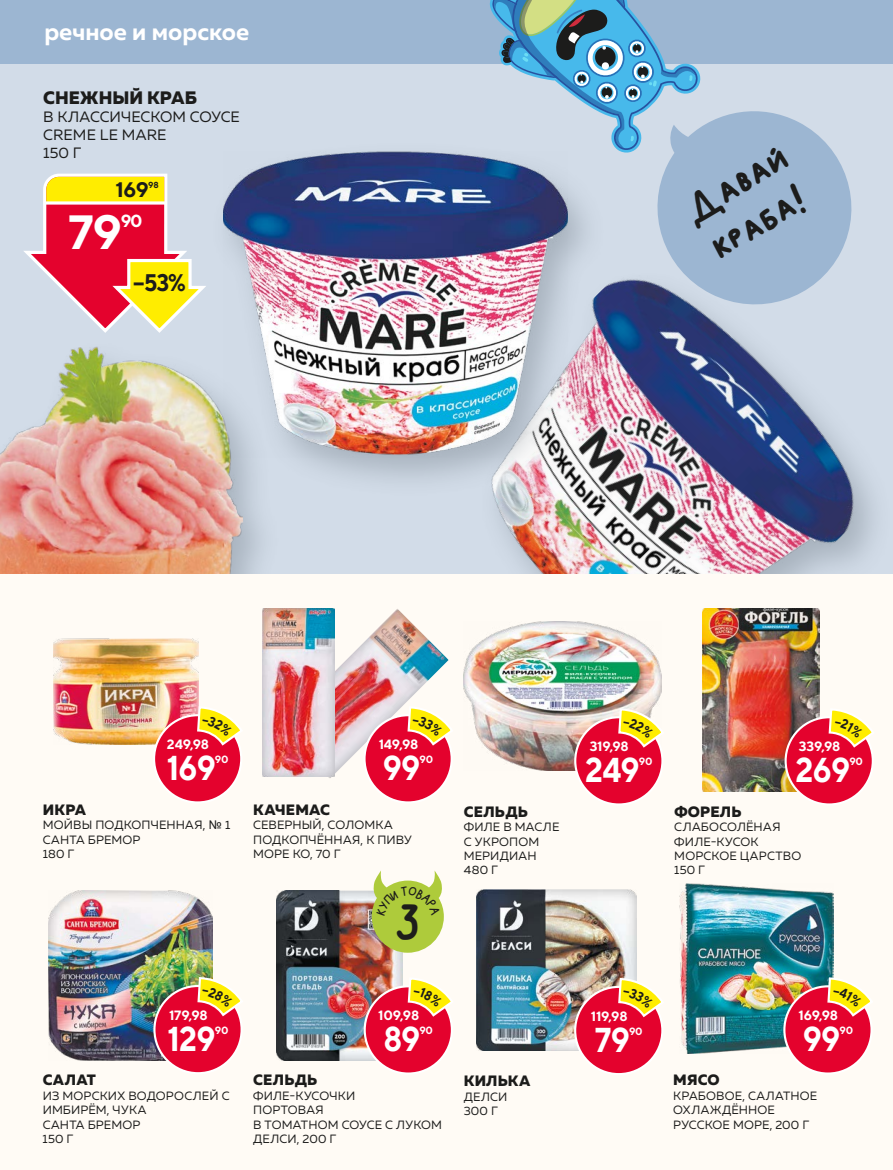
<style>
.page{position:relative;width:893px;height:1170px;background:#fff}
.page>*{position:absolute;margin:0;border:0;box-sizing:border-box;transform-origin:0 0}
.t1{font:700 48px "TT Norms";color:#fff}
.t2{font:700 37.95px "Kosko";color:#1d1d1b}
.t3{font:700 36px/45px "Kosko";color:#1c1c1b}
.t4{font:700 34.5px "TT Norms";letter-spacing:-.025em;color:#fff;scale:.9 1}
.t5{font:700 24px "Muller";color:#fff}
.t6{font:700 24px "TT Norms";color:#1c1c1b;scale:.9 1}
.t7{font:700 21px "TT Norms";color:#1c1c1b}
.t8{font:800 18px "Muller";letter-spacing:.005em;color:#1c1c1b}
.t9{font:700 17.55px "TT Norms";color:#fff}
.t10{font:800 15px "Muller";letter-spacing:.01em;color:#1c1c1b}
.t11{font:15px/18px "Muller";color:#1c1c1b}
.t12{font:700 13.5px "TT Norms";letter-spacing:-.015em;color:#fff}
.t13{font:12px/14.4px "Muller";letter-spacing:.01em;color:#1c1c1b}
.t14{font:700 10.5px "TT Norms";letter-spacing:-.025em;color:#fff}
.t15{font:700 8.7px "TT Norms";color:#1c1c1b}
.s1{font-family:"Arial"}
</style>
<div class="page">
<div style="left:0;top:64px;width:893px;height:1105px;background:#d2dce8"></div>
<div style="left:0;top:339px;width:282px;height:345px;background:#46525c;opacity:.3"></div>
<img style="left:0;top:339px;width:250px;height:235px">
<img style="left:494px;top:279px;width:380px;height:295px">
<div style="left:0;top:574px;width:893px;height:595px;background:#fffbf5"></div>
<div style="left:0;top:0;width:893px;height:64px;background:#9cb6d2"></div>
<svg style="left:24px;top:173px;width:182px;height:160px"></svg>
<hr style="left:45px;top:201px;width:120px;height:3px;background:#fff">
<div style="left:209px;top:140px;width:398px;height:358px;background:#46525c;opacity:.3"></div>
<img style="left:224px;top:151px;width:343px;height:306px">
<img style="left:54px;top:638px;width:144px;height:107px">
<div style="left:154px;top:715px;width:87px;height:87px;background:#e4022d;border-radius:50%"></div>
<img style="left:279px;top:609px;width:170px;height:169px">
<div style="left:364px;top:715px;width:88px;height:87px;background:#e4022d;border-radius:50%"></div>
<div style="left:363px;top:714px;width:90px;height:89px;border:2px solid #fff;border-radius:50%"></div>
<img style="left:262px;top:608px;width:73px;height:168px">
<img style="left:476px;top:889px;width:160px;height:161px">
<div style="left:575px;top:986px;width:87px;height:87px;background:#e4022d;border-radius:50%"></div>
<div style="left:574px;top:985px;width:89px;height:90px;border:2px solid #fff;border-radius:50%"></div>
<img style="left:679px;top:883px;width:154px;height:170px">
<div style="left:784px;top:986px;width:87px;height:87px;background:#e4022d;border-radius:50%"></div>
<div style="left:783px;top:985px;width:90px;height:89px;border:2px solid #fff;border-radius:50%"></div>
<img style="left:49px;top:890px;width:164px;height:170px">
<div style="left:154px;top:985px;width:88px;height:88px;background:#e4022d;border-radius:50%"></div>
<div style="left:153px;top:984px;width:90px;height:90px;border:2px solid #fff;border-radius:50%"></div>
<img style="left:276px;top:890px;width:126px;height:170px">
<div style="left:365px;top:986px;width:87px;height:87px;background:#e4022d;border-radius:50%"></div>
<img style="left:464px;top:622px;width:197px;height:148px">
<div style="left:575px;top:717px;width:87px;height:87px;background:#e4022d;border-radius:50%"></div>
<img style="left:702px;top:609px;width:118px;height:182px">
<svg style="left:490px;top:0;width:211px;height:153px"></svg>
<svg style="left:644px;top:103px;width:221px;height:215px;fill:#9cb6d2"></svg>
<div style="left:786px;top:717px;width:87px;height:87px;background:#e4022d;border-radius:50%"></div>
<svg style="left:196px;top:705px;width:45px;height:93px"></svg>
<svg style="left:406px;top:705px;width:47px;height:93px"></svg>
<svg style="left:617px;top:976px;width:46px;height:94px"></svg>
<svg style="left:826px;top:976px;width:47px;height:93px"></svg>
<svg style="left:196px;top:975px;width:47px;height:94px"></svg>
<svg style="left:407px;top:979px;width:45px;height:90px"></svg>
<svg style="left:617px;top:707px;width:45px;height:93px"></svg>
<svg style="left:827px;top:710px;width:46px;height:90px"></svg>
<svg style="left:372px;top:870px;width:72px;height:82px"></svg>
<h3 class="t5" style="left:44px;top:17px;width:207px">речное и морское</h3>
<h3 class="t8" style="left:43px;top:87px;width:155px">СНЕЖНЫЙ КРАБ</h3>
<p class="t11" style="left:43px;top:108px;width:198px">В КЛАССИЧЕСКОМ СОУСЕ<br>CREME LE MARE<br>150 Г</p>
<h3 class="t7" style="left:116px;top:177px;width:35px">169</h3>
<p class="t15" style="left:148px;top:179px;width:12px">98</p>
<h1 class="t1" style="left:68px;top:201px;width:56px">79</h1>
<h3 class="t9" style="left:121px;top:209px;width:23px">90</h3>
<h3 class="t6" style="left:133px;top:268px;width:60px">−53%</h3>
<h3 class="t3" style="left:676px;top:194px;width:116px;rotate:-30deg">Давай краба!</h3>
<p class="t12" style="left:167px;top:736px;width:44px">249,98</p>
<p class="t12" style="left:379px;top:736px;width:41px">149,98</p>
<p class="t12" style="left:590px;top:738px;width:41px">319,98</p>
<p class="t12" style="left:799px;top:738px;width:43px">339,98</p>
<h3 class="t4" style="left:167px;top:746px;width:56px">169</h3>
<p class="t14" style="left:215px;top:753px;width:15px">90</p>
<h3 class="t4" style="left:383px;top:746px;width:43px">99</h3>
<p class="t14" style="left:420px;top:753px;width:15px">90</p>
<h3 class="t4" style="left:585px;top:748px;width:62px">249</h3>
<p class="t14" style="left:639px;top:755px;width:15px">90</p>
<h3 class="t4" style="left:795px;top:748px;width:62px">269</h3>
<p class="t14" style="left:849px;top:755px;width:15px">90</p>
<p class="t10" style="left:43px;top:800px;width:45px">ИКРА</p>
<p class="t13" style="left:43px;top:817px;width:189px">МОЙВЫ ПОДКОПЧЕННАЯ, <span class="s1">№</span> 1<br>САНТА БРЕМОР<br>180 Г</p>
<p class="t10" style="left:253px;top:800px;width:78px">КАЧЕМАС</p>
<p class="t13" style="left:253px;top:817px;width:160px">СЕВЕРНЫЙ, СОЛОМКА<br>ПОДКОПЧЁННАЯ, К ПИВУ<br>МОРЕ КО, 70 Г</p>
<p class="t10" style="left:464px;top:802px;width:66px">СЕЛЬДЬ</p>
<p class="t13" style="left:464px;top:819px;width:97px">ФИЛЕ В МАСЛЕ<br>С УКРОПОМ<br>МЕРИДИАН<br>480 Г</p>
<p class="t10" style="left:674px;top:802px;width:69px">ФОРЕЛЬ</p>
<p class="t13" style="left:674px;top:819px;width:129px">СЛАБОСОЛЁНАЯ<br>ФИЛЕ-КУСОК<br>МОРСКОЕ ЦАРСТВО<br>150 Г</p>
<h2 class="t2" style="left:395px;top:898px;width:26px">3</h2>
<p class="t12" style="left:169px;top:1006px;width:40px">179,98</p>
<p class="t12" style="left:378px;top:1007px;width:43px">109,98</p>
<p class="t12" style="left:591px;top:1007px;width:38px">119,98</p>
<p class="t12" style="left:799px;top:1007px;width:41px">169,98</p>
<h3 class="t4" style="left:168px;top:1016px;width:55px">129</h3>
<p class="t14" style="left:215px;top:1023px;width:15px">90</p>
<h3 class="t4" style="left:384px;top:1017px;width:42px">89</h3>
<p class="t14" style="left:419px;top:1024px;width:15px">90</p>
<h3 class="t4" style="left:595px;top:1017px;width:40px">79</h3>
<p class="t14" style="left:629px;top:1024px;width:15px">90</p>
<h3 class="t4" style="left:803px;top:1017px;width:43px">99</h3>
<p class="t14" style="left:839px;top:1024px;width:15px">90</p>
<p class="t10" style="left:43px;top:1070px;width:55px">САЛАТ</p>
<p class="t13" style="left:43px;top:1088px;width:188px">ИЗ МОРСКИХ ВОДОРОСЛЕЙ С<br>ИМБИРЁМ, ЧУКА<br>САНТА БРЕМОР<br>150 Г</p>
<p class="t10" style="left:253px;top:1070px;width:66px">СЕЛЬДЬ</p>
<p class="t13" style="left:253px;top:1088px;width:190px">ФИЛЕ-КУСОЧКИ<br>ПОРТОВАЯ<br>В ТОМАТНОМ СОУСЕ С ЛУКОМ<br>ДЕЛСИ, 200 Г</p>
<p class="t10" style="left:464px;top:1071px;width:68px">КИЛЬКА</p>
<p class="t13" style="left:464px;top:1089px;width:45px">ДЕЛСИ<br>300 Г</p>
<p class="t10" style="left:673px;top:1070px;width:48px">МЯСО</p>
<p class="t13" style="left:673px;top:1088px;width:146px">КРАБОВОЕ, САЛАТНОЕ<br>ОХЛАЖДЁННОЕ<br>РУССКОЕ МОРЕ, 200 Г</p>
</div>
